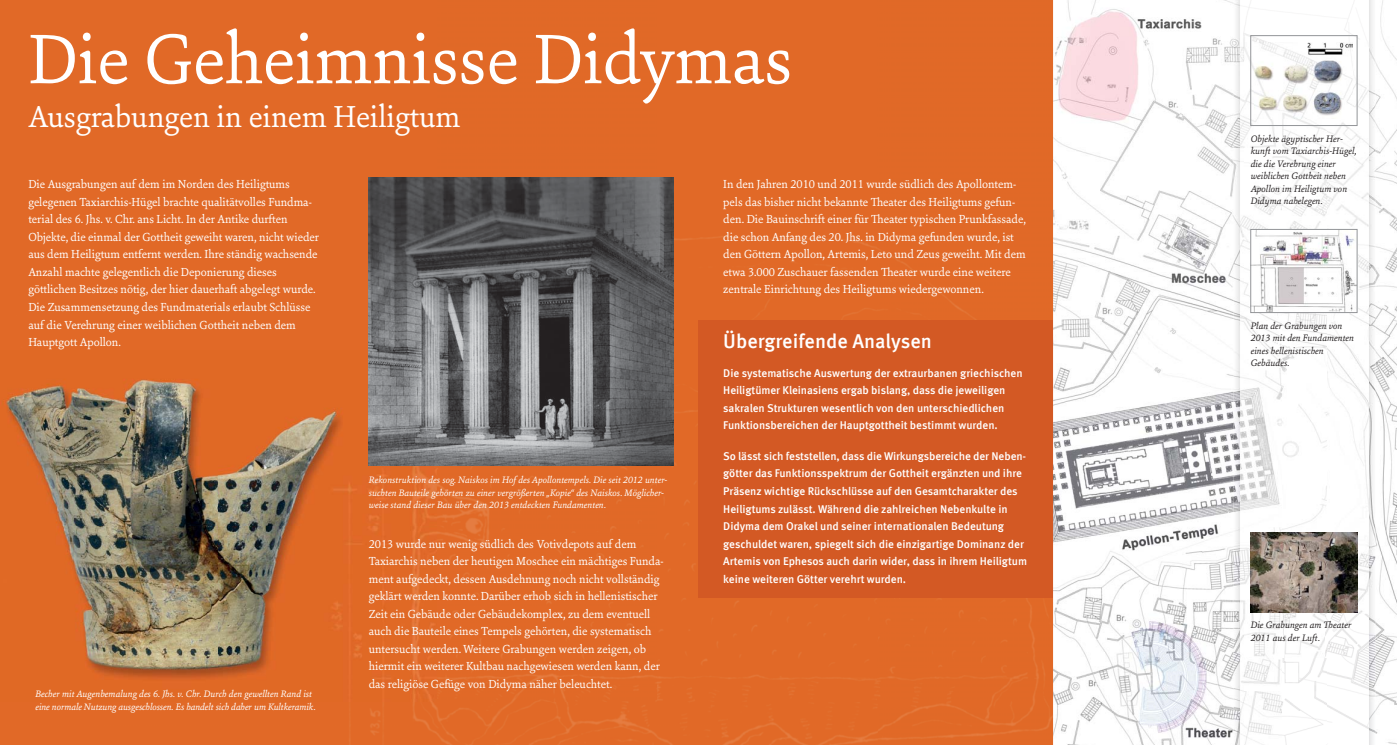
<style>
.page{position:relative;width:1397px;height:745px;background:#fff}
.page>*{position:absolute;margin:0;border:0;box-sizing:border-box;transform-origin:0 0}
.t1{font:75px "Sina Nova";letter-spacing:-.005em;color:#fff}
.t2{font:32.5px "Sina Nova";letter-spacing:-.005em;color:#fff}
.t3{font:500 20px "Meta Offc";color:#fff}
.t4{font:12.5px/17.5px "Sina Nova";letter-spacing:-.005em;color:#fff}
.t5{font:500 11.25px/17.5px "Meta Offc";letter-spacing:-.005em;color:#fff}
.t6{font:italic 10px/12.5px "Sina Nova";color:#fff}
.t7{font:italic 10px/12.5px "Sina Nova";color:#231f20}
</style>
<div class="page">
<img style="left:0;top:0;width:1396px;height:744px">
<div style="left:698px;top:319px;width:354px;height:278px;background:#d35924"></div>
<img style="left:1233px;top:0;width:6px;height:744px">
<img style="left:1368px;top:0;width:6px;height:744px">
<img style="left:1239px;top:0;width:129px;height:42px">
<img style="left:1239px;top:42px;width:43px;height:702px">
<img style="left:1325px;top:42px;width:43px;height:702px">
<img style="left:1282px;top:118px;width:43px;height:626px">
<img style="left:369px;top:177px;width:304px;height:288px">
<img style="left:1253px;top:42px;width:99px;height:76px">
<div style="left:1250px;top:35px;width:106px;height:91px;border:1px solid #939598"></div>
<img style="left:1252px;top:231px;width:102px;height:79px">
<div style="left:1250px;top:229px;width:106px;height:83px;border:1px solid #939598"></div>
<img style="left:1250px;top:531px;width:106px;height:80px">
<h1 class="t1" style="left:28px;top:30px;width:765px">Die Geheimnisse Didymas</h1>
<h2 class="t2" style="left:28px;top:104px;width:434px">Ausgrabungen in einem Heiligtum</h2>
<p class="t4" style="left:28px;top:176px;width:292px">Die Ausgrabungen auf dem im Norden des Heiligtums gelegenen Taxiarchis-Hügel brachte qualitätvolles Fundma&shy;terial des 6. Jhs. v. Chr. ans Licht. In der Antike durften Objekte, die einmal der Gottheit geweiht waren, nicht wieder aus dem Heiligtum entfernt werden. Ihre ständig wachsende Anzahl machte gelegentlich die Deponierung dieses göttlichen Besitzes nötig, der hier dauerhaft abgelegt wurde.<br>Die Zusammensetzung des Fundmaterials erlaubt Schlüsse auf die Verehrung einer weiblichen Gottheit neben dem Hauptgott Apollon.</p>
<p class="t6" style="left:35px;top:688px;width:282px">Becher mit Augenbemalung des 6. Jhs. v. Chr. Durch den gewellten Rand ist eine normale Nutzung ausgeschlossen. Es handelt sich daher um Kultkeramik.</p>
<p class="t6" style="left:369px;top:474px;width:300px">Rekonstruktion des sog. Naiskos im Hof des Apollontempels. Die seit 2012 unter&shy;suchten Bauteile gehörten zu einer vergrößerten „Kopie“ des Naiskos. Möglicher&shy;weise stand dieser Bau über den 2013 entdeckten Fundamenten.</p>
<p class="t4" style="left:369px;top:535px;width:296px">2013 wurde nur wenig südlich des Votivdepots auf dem Taxiarchis neben der heutigen Moschee ein mächtiges Funda&shy;ment aufgedeckt, dessen Ausdehnung noch nicht vollständig geklärt werden konnte. Darüber erhob sich in hellenistischer Zeit ein Gebäude oder Gebäudekomplex, zu dem eventuell auch die Bauteile eines Tempels gehörten, die systematisch untersucht werden. Weitere Grabungen werden zeigen, ob hiermit ein weiterer Kultbau nachgewiesen werden kann, der das religiöse Gefüge von Didyma näher beleuchtet.</p>
<p class="t4" style="left:723px;top:176px;width:304px">In den Jahren 2010 und 2011 wurde südlich des Apollontem&shy;pels das bisher nicht bekannte Theater des Heiligtums gefun&shy;den. Die Bauinschrift einer für Theater typischen Prunkfassade, die schon Anfang des 20. Jhs. in Didyma gefunden wurde, ist den Göttern Apollon, Artemis, Leto und Zeus geweiht. Mit dem etwa 3.000 Zuschauer fassenden Theater wurde eine weitere zentrale Einrichtung des Heiligtums wiedergewonnen.</p>
<h3 class="t3" style="left:723px;top:328px;width:210px">Übergreifende Analysen</h3>
<p class="t5" style="left:723px;top:364px;width:301px">Die systematische Auswertung der extraurbanen griechischen Heiligtümer Kleinasiens ergab bislang, dass die jeweiligen sakralen Strukturen wesentlich von den unterschiedlichen Funktionsbereichen der Hauptgottheit bestimmt wurden.</p>
<p class="t5" style="left:723px;top:447px;width:305px">So lässt sich feststellen, dass die Wirkungsbereiche der Neben&shy;götter das Funktionsspektrum der Gottheit ergänzten und ihre Präsenz wichtige Rückschlüsse auf den Gesamtcharakter des Heiligtums zulässt. Während die zahlreichen Nebenkulte in Didyma dem Orakel und seiner internationalen Bedeutung geschuldet waren, spiegelt sich die einzigartige Dominanz der Artemis von Ephesos auch darin wider, dass in ihrem Heiligtum keine weiteren Götter verehrt wurden.</p>
<p class="t7" style="left:1250px;top:133px;width:108px">Objekte ägyptischer Her&shy;kunft vom Taxiarchis-Hügel, die die Verehrung einer weiblichen Gottheit neben<br>Apollon im Heiligtum von<br>Didyma nahelegen.</p>
<p class="t7" style="left:1250px;top:320px;width:105px">Plan der Grabungen von<br>2013 mit den Fundamenten eines hellenistischen<br>Gebäudes.</p>
<p class="t7" style="left:1250px;top:619px;width:102px">Die Grabungen am Theater<br>2011 aus der Luft.</p>
</div>
